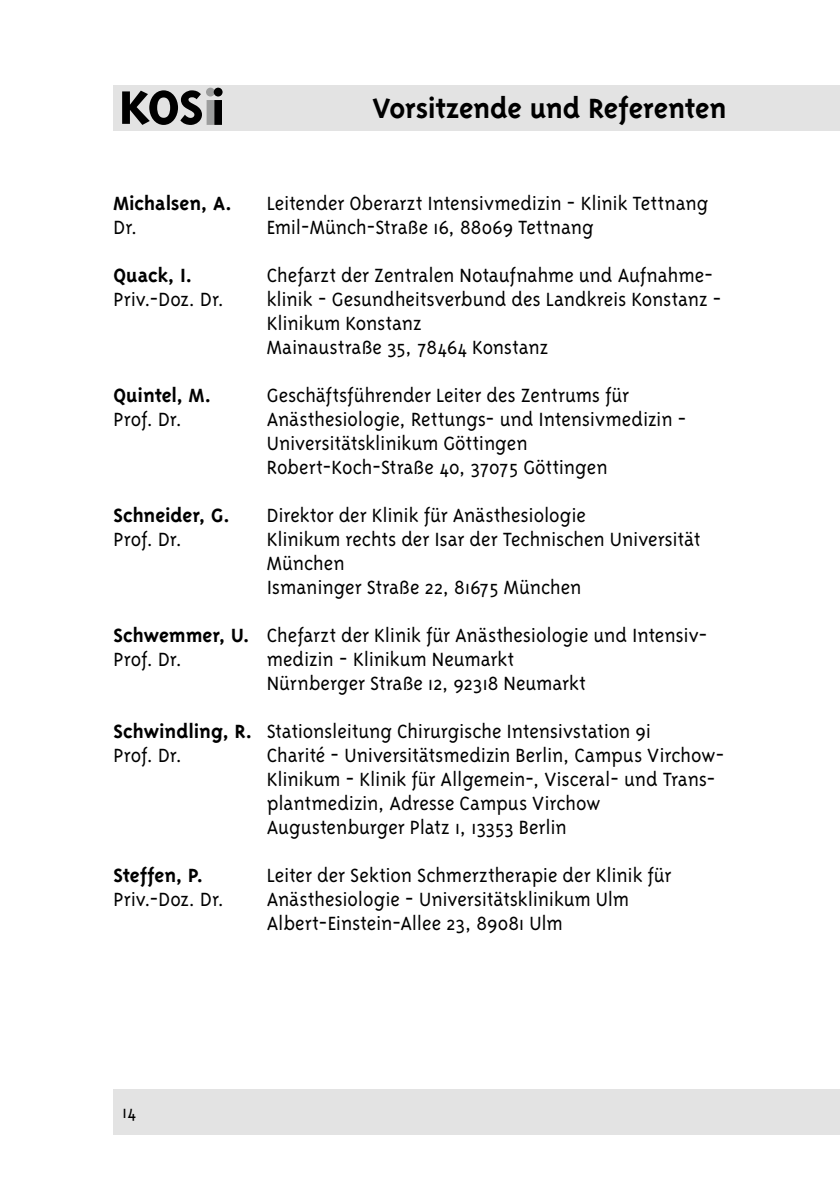
<style>
.page{position:relative;width:840px;height:1191px;background:#fff}
.page>*{position:absolute;margin:0;border:0;box-sizing:border-box;transform-origin:0 0}
.t1{font:800 54px "Triplex";letter-spacing:-.02em;color:#000}
.t2{font:700 32px "Triplex";letter-spacing:-.005em;color:#000}
.t3{font:300 22px/24px "Triplex";letter-spacing:-.005em;color:#000}
.t4{font:700 22px "Triplex";color:#000}
.t5{font:300 20px "Triplex";color:#000}
.s1{color:#9c9d9d}
.s2{font-weight:700}
</style>
<div class="page">
<div style="left:113px;top:1089px;width:726px;height:45px;background:#e3e3e3"></div>
<div style="left:113px;top:85px;width:726px;height:45px;background:#e3e3e3"></div>
<h1 class="t1" style="left:119px;top:76px;width:108px">KOS<span class="s1">i</span>i</h1>
<h2 class="t2" style="left:372px;top:90px;width:355px">Vorsitzende und Referenten</h2>
<p class="t4" style="left:113px;top:190px;width:120px">Michalsen, A.</p>
<p class="t3" style="left:266px;top:191px;width:443px">Leitender Oberarzt Intensivmedizin - Klinik Tettnang</p>
<p class="t3" style="left:113px;top:215px;width:22px">Dr.</p>
<p class="t3" style="left:266px;top:215px;width:328px">Emil-Münch-Straße 16, 88069 Tettnang</p>
<p class="t4" style="left:113px;top:262px;width:80px">Quack, I.</p>
<p class="t3" style="left:266px;top:263px;width:448px">Chefarzt der Zentralen Notaufnahme und Aufnahme-</p>
<p class="t3" style="left:113px;top:287px;width:108px">Priv.-Doz. Dr.</p>
<p class="t3" style="left:266px;top:287px;width:456px">klinik - Gesundheitsverbund des Landkreis Konstanz -<br>Klinikum Konstanz<br>Mainaustraße 35, 78464 Konstanz</p>
<p class="t4" style="left:113px;top:382px;width:99px">Quintel, M.</p>
<p class="t3" style="left:266px;top:383px;width:364px">Geschäftsführender Leiter des Zentrums für</p>
<p class="t3" style="left:113px;top:407px;width:66px">Prof. Dr.</p>
<p class="t3" style="left:266px;top:407px;width:421px">Anästhesiologie, Rettungs- und Intensivmedizin -<br>Universitätsklinikum Göttingen<br>Robert-Koch-Straße 40, 37075 Göttingen</p>
<p class="t4" style="left:113px;top:502px;width:118px">Schneider, G.</p>
<p class="t3" style="left:266px;top:503px;width:320px">Direktor der Klinik für Anästhesiologie</p>
<p class="t3" style="left:113px;top:527px;width:66px">Prof. Dr.</p>
<p class="t3" style="left:266px;top:527px;width:435px">Klinikum rechts der Isar der Technischen Universität<br>München<br>Ismaninger Straße 22, 81675 München</p>
<p class="t3" style="left:113px;top:623px;width:595px"><span class="s2">Schwemmer, U.</span> Chefarzt der Klinik für Anästhesiologie und Intensiv-<br>Prof. Dr.</p>
<p class="t3" style="left:266px;top:647px;width:320px">medizin - Klinikum Neumarkt<br>Nürnberger Straße 12, 92318 Neumarkt</p>
<p class="t3" style="left:113px;top:719px;width:538px"><span class="s2">Schwindling, R.</span> Stationsleitung Chirurgische Intensivstation 9i<br>Prof. Dr.</p>
<p class="t3" style="left:266px;top:743px;width:459px">Charité - Universitätsmedizin Berlin, Campus Virchow-Klinikum - Klinik für Allgemein-, Visceral- und Trans&shy;plantmedizin, Adresse Campus Virchow Augustenburger Platz 1, 13353 Berlin</p>
<p class="t4" style="left:113px;top:863px;width:91px">Steffen, P.</p>
<p class="t3" style="left:266px;top:863px;width:406px">Leiter der Sektion Schmerztherapie der Klinik für</p>
<p class="t3" style="left:113px;top:887px;width:108px">Priv.-Doz. Dr.</p>
<p class="t3" style="left:266px;top:887px;width:364px">Anästhesiologie - Universitätsklinikum Ulm<br>Albert-Einstein-Allee 23, 89081 Ulm</p>
<p class="t5" style="left:122px;top:1101px;width:16px">14</p>
</div>
